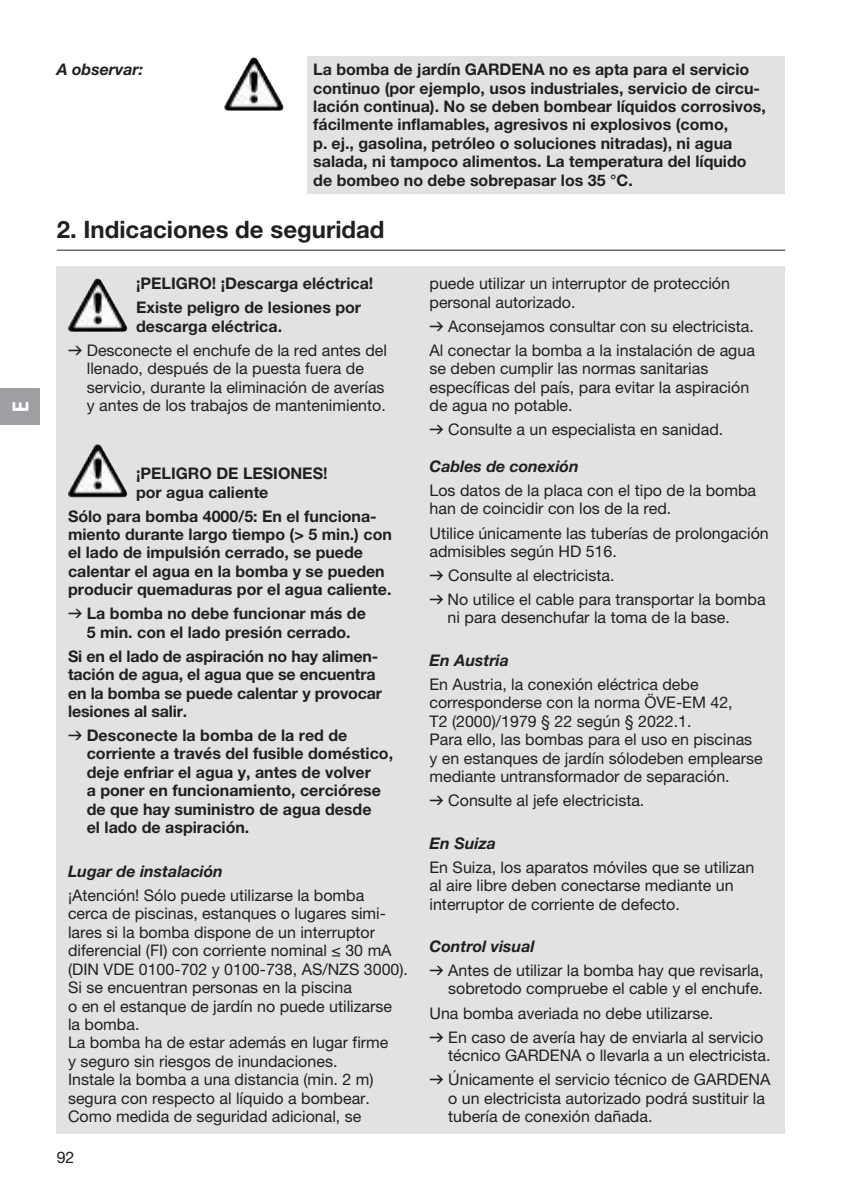
<style>
.page{position:relative;width:842px;height:1191px;background:#fff}
.page>*{position:absolute;margin:0;border:0;box-sizing:border-box;transform-origin:0 0}
.t1{font:700 24px "GARDENA Pro";color:#231f20}
.t2{font:22px "GARDENA Pro Bo Cond";color:#fff}
.t3{font:16px/18.4px "GARDENA Pro";color:#231f20}
.t4{font:700 16px/18.4px "GARDENA Pro";color:#231f20}
.t5{font:italic 700 16px "GARDENA Pro";color:#231f20}
.s1{font-weight:700}
.s2{font-family:"Formdruck"}
.s3{font-family:"Formdruck";font-weight:400}
.s4{font-weight:700;font-style:italic}
</style>
<div class="page">
<hr style="left:57px;top:250px;width:728px;height:1px;background:#231f20">
<div style="left:57px;top:266px;width:728px;height:868px;background:#e1e2e4"></div>
<img style="left:70px;top:279px;width:26px;height:44px">
<img style="left:70px;top:444px;width:26px;height:45px">
<div style="left:308px;top:57px;width:477px;height:137px;background:#e1e2e4"></div>
<img style="left:226px;top:58px;width:27px;height:44px">
<div style="left:0;top:388px;width:40px;height:37px;background:#9d9fa2"></div>
<h2 class="t2" style="left:7px;top:412px;width:12px;rotate:-90deg">E</h2>
<p class="t5" style="left:57px;top:60px;width:88px">A observar:</p>
<p class="t4" style="left:313px;top:60px;width:454px">La bomba de jardín GARDENA no es apta para el servicio continuo (por ejemplo, usos industriales, servicio de circu&shy;lación continua). No se deben bombear líquidos corrosivos, fácilmente inflamables, agresivos ni explosivos (como,<br>p. ej., gasolina, petróleo o soluciones nitradas), ni agua salada, ni tampoco alimentos. La temperatura del líquido de bombeo no debe sobrepasar los 35 °C.</p>
<h1 class="t1" style="left:57px;top:215px;width:329px">2. Indicaciones de seguridad</h1>
<p class="t4" style="left:136px;top:271px;width:239px;line-height:24px">¡PELIGRO! ¡Descarga eléctrica!<br>Existe peligro de lesiones por</p>
<p class="t3" style="left:68px;top:314px;width:320px;line-height:24px;text-indent:68px"><span class="s1">descarga eléctrica.<br></span><span class="s2">v</span> Desconecte el enchufe de la red antes del</p>
<p class="t3" style="left:87px;top:359px;width:301px">llenado, después de la puesta fuera de servicio, durante la eliminación de averías y antes de los trabajos de mantenimiento.</p>
<p class="t4" style="left:136px;top:464px;width:193px">¡PELIGRO DE LESIONES! por agua caliente</p>
<p class="t4" style="left:68px;top:506px;width:325px">Sólo para bomba 4000/5: En el funciona&shy;miento durante largo tiempo (&gt; 5 min.) con el lado de impulsión cerrado, se puede calentar el agua en la bomba y se pueden producir quemaduras por el agua caliente.</p>
<p class="t4" style="left:68px;top:604px;width:299px;text-align:center"><span class="s3">v</span> La bomba no debe funcionar más de<br>5 min. con el lado presión cerrado.</p>
<p class="t4" style="left:68px;top:646px;width:316px">Si en el lado de aspiración no hay alimen&shy;tación de agua, el agua que se encuentra en la bomba se puede calentar y provocar lesiones al salir.</p>
<p class="t4" style="left:87px;top:726px;width:308px;text-indent:-19px"><span class="s3">v</span> Desconecte la bomba de la red de corriente a través del fusible doméstico, deje enfriar el agua y, antes de volver<br>a poner en funcionamiento, cerciórese de que hay suministro de agua desde<br>el lado de aspiración.</p>
<p class="t5" style="left:68px;top:861px;width:156px">Lugar de instalación</p>
<p class="t3" style="left:68px;top:886px;width:341px">¡Atención! Sólo puede utilizarse la bomba cerca de piscinas, estanques o lugares simi&shy;lares si la bomba dispone de un interruptor diferencial (FI) con corriente nominal ≤ 30 mA (DIN VDE 0100-702 y 0100-738, AS/NZS 3000).<br>Si se encuentran personas en la piscina<br>o en el estanque de jardín no puede utilizarse la bomba.<br>La bomba ha de estar además en lugar firme<br>y seguro sin riesgos de inundaciones.<br>Instale la bomba a una distancia (min. 2 m) segura con respecto al líquido a bombear.<br>Como medida de seguridad adicional, se</p>
<p class="t3" style="left:57px;top:1147px;width:19px">92</p>
<p class="t3" style="left:429px;top:274px;width:302px">puede utilizar un interruptor de protección personal autorizado.</p>
<p class="t3" style="left:429px;top:314px;width:327px;line-height:24px"><span class="s2">v</span> Aconsejamos consultar con su electricista.<br>Al conectar la bomba a la instalación de agua</p>
<p class="t3" style="left:429px;top:359px;width:321px">se deben cumplir las normas sanitarias específicas del país, para evitar la aspiración de agua no potable.</p>
<p class="t3" style="left:429px;top:420px;width:295px"><span class="s2">v</span> Consulte a un especialista en sanidad.</p>
<p class="t5" style="left:429px;top:456px;width:151px">Cables de conexión</p>
<p class="t3" style="left:429px;top:481px;width:328px">Los datos de la placa con el tipo de la bomba han de coincidir con los de la red.</p>
<p class="t3" style="left:429px;top:523px;width:341px">Utilice únicamente las tuberías de prolongación admisibles según HD 516.</p>
<p class="t3" style="left:429px;top:563px;width:338px;line-height:24px"><span class="s2">v</span> Consulte al electricista.<br><span class="s2">v</span> No utilice el cable para transportar la bomba</p>
<p class="t3" style="left:448px;top:608px;width:284px">ni para desenchufar la toma de la base.</p>
<p class="t5" style="left:429px;top:650px;width:81px">En Austria</p>
<p class="t3" style="left:429px;top:675px;width:335px">En Austria, la conexión eléctrica debe corresponderse con la norma ÖVE-EM 42,<br>T2 (2000)/1979 § 22 según § 2022.1.<br>Para ello, las bombas para el uso en piscinas y en estanques de jardín sólodeben emplearse mediante untransformador de separación.</p>
<p class="t3" style="left:429px;top:791px;width:216px"><span class="s2">v</span> Consulte al jefe electricista.</p>
<p class="t5" style="left:429px;top:833px;width:68px">En Suiza</p>
<p class="t3" style="left:429px;top:857px;width:326px">En Suiza, los aparatos móviles que se utilizan al aire libre deben conectarse mediante un interruptor de corriente de defecto.</p>
<p class="t3" style="left:429px;top:934px;width:336px;line-height:24px"><span class="s4">Control visual<br></span><span class="s2">v</span> Antes de utilizar la bomba hay que revisarla,</p>
<p class="t3" style="left:429px;top:976px;width:335px;line-height:24px;text-indent:19px">sobretodo compruebe el cable y el enchufe.<br>Una bomba averiada no debe utilizarse.<br><span class="s2">v</span> En caso de avería hay de enviarla al servicio</p>
<p class="t3" style="left:429px;top:1043px;width:343px;line-height:24px;text-align:right">técnico GARDENA o llevarla a un electricista.<br><span class="s2">v</span> Únicamente el servicio técnico de GARDENA</p>
<p class="t3" style="left:448px;top:1088px;width:318px">o un electricista autorizado podrá sustituir la tubería de conexión dañada.</p>
</div>
